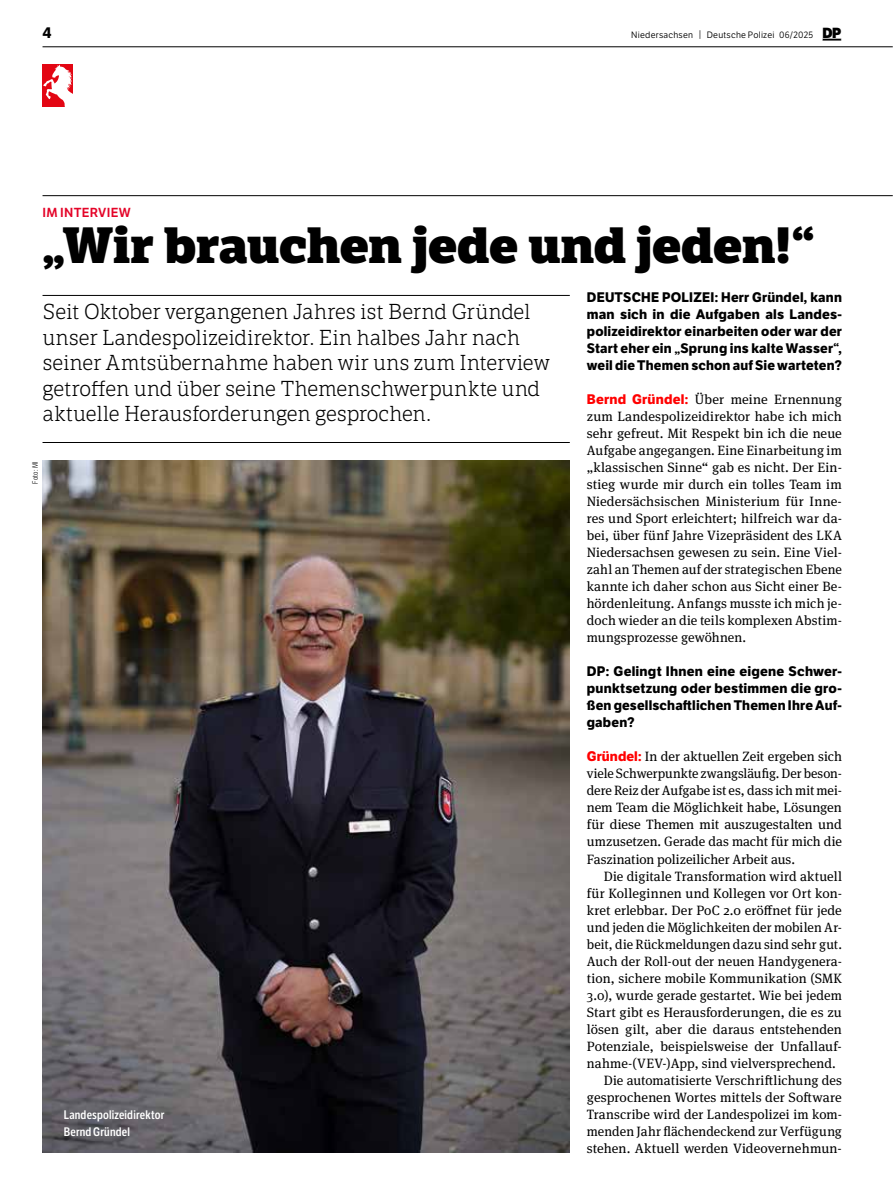
<style>
.page{position:relative;width:893px;height:1191px;background:#fff}
.page>*{position:absolute;margin:0;border:0;box-sizing:border-box;transform-origin:0 0}
.t1{font:800 49.5px "LFT Etica Sheriff";letter-spacing:-.01em;color:#000}
.t2{font:300 21px/25.5px "LFT Etica Sheriff";letter-spacing:-.02em;color:#000}
.t3{font:700 15px "LFT Etica";color:#000}
.t4{font:13.5px/17px "Meta Serif Pro";letter-spacing:.005em;color:#000;text-align:justify}
.t5{font:700 13.5px/17px "LFT Etica";letter-spacing:.015em;color:#000;text-align:justify}
.t6{font:12.75px "LFT Etica SB";letter-spacing:.02em;color:#e40428}
.t7{font:600 12px/17px "LFT Etica Condensed";letter-spacing:.015em;color:#fff}
.t8{font:9px "LFT Etica Bk";letter-spacing:.025em;color:#000}
.t9{font:300 7.5px "LFT Etica Condensed";letter-spacing:.02em;color:#000}
.s1{font-size:9.3px}
.s2{font-family:"LFT Etica XB";font-size:14.25px}
.s3{font-family:"LFT Etica";font-weight:700;color:#f00}
</style>
<div class="page">
<hr style="left:43px;top:195px;width:850px;height:1px;background:#000">
<hr style="left:43px;top:47px;width:850px;height:1px;background:#000">
<svg style="left:822px;top:39px;width:19px;height:2px"></svg>
<div style="left:43px;top:64px;width:30px;height:42px;background:#e30613"></div>
<svg style="left:43px;top:65px;width:30px;height:41px"></svg>
<hr style="left:43px;top:295px;width:527px;height:1px;background:#000">
<hr style="left:43px;top:442px;width:527px;height:1px;background:#000">
<img style="left:43px;top:460px;width:527px;height:692px">
<p class="t3" style="left:43px;top:23px;width:11px">4</p>
<p class="t8" style="left:631px;top:29px;width:212px">Niedersachsen <span class="s1">|</span> Deutsche Polizei 06/2025 <span class="s2">DP</span></p>
<p class="t6" style="left:43px;top:205px;width:90px">IM INTERVIEW</p>
<h1 class="t1" style="left:43px;top:215px;width:773px">„Wir brauchen jede und jeden!“</h1>
<p class="t2" style="left:43px;top:299px;width:509px">Seit Oktober vergangenen Jahres ist Bernd Gründel unser Landespolizeidirektor. Ein halbes Jahr nach seiner Amtsübernahme haben wir uns zum Interview getroffen und über seine Themenschwerpunkte und aktuelle Herausforderungen gesprochen.</p>
<p class="t5" style="left:587px;top:289px;width:257px">DEUTSCHE POLIZEI: Herr Gründel, kann man sich in die Aufgaben als Landes&shy;polizeidirektor einarbeiten oder war der Start eher ein „Sprung ins kalte Wasser“, weil die Themen schon auf Sie warteten?</p>
<p class="t4" style="left:587px;top:390px;width:257px"><span class="s3">Bernd Gründel:</span> Über meine Ernennung zum Landespolizeidirektor habe ich mich sehr gefreut. Mit Respekt bin ich die neue Aufgabe angegangen. Eine Einarbeitung im „klassischen Sinne“ gab es nicht. Der Ein&shy;stieg wurde mir durch ein tolles Team im Niedersächsischen Ministerium für Inne&shy;res und Sport erleichtert; hilfreich war da&shy;bei, über fünf Jahre Vizepräsident des LKA Niedersachsen gewesen zu sein. Eine Viel&shy;zahl an Themen auf der strategischen Ebene kannte ich daher schon aus Sicht einer Be&shy;hördenleitung. Anfangs musste ich mich je&shy;doch wieder an die teils komplexen Abstim&shy;mungsprozesse gewöhnen.</p>
<p class="t5" style="left:587px;top:663px;width:257px">DP: Gelingt Ihnen eine eigene Schwer&shy;punktsetzung oder bestimmen die gro&shy;ßen gesellschaftlichen Themen Ihre Auf&shy;gaben?</p>
<p class="t4" style="left:587px;top:747px;width:257px"><span class="s3">Gründel:</span> In der aktuellen Zeit ergeben sich viele Schwerpunkte zwangsläufig. Der beson&shy;dere Reiz der Aufgabe ist es, dass ich mit mei&shy;nem Team die Möglichkeit habe, Lösungen für diese Themen mit auszugestalten und umzusetzen. Gerade das macht für mich die Faszination polizeilicher Arbeit aus.</p>
<p class="t4" style="left:604px;top:866px;width:240px">Die digitale Transformation wird aktuell</p>
<p class="t4" style="left:587px;top:883px;width:257px">für Kolleginnen und Kollegen vor Ort kon-</p>
<p class="t4" style="left:587px;top:900px;width:257px">kret erlebbar. Der PoC 2.0 eröffnet für jede</p>
<p class="t4" style="left:587px;top:917px;width:257px">und jeden die Möglichkeiten der mobilen Ar-</p>
<p class="t4" style="left:587px;top:934px;width:257px">beit, die Rückmeldungen dazu sind sehr gut.</p>
<p class="t4" style="left:587px;top:951px;width:257px">Auch der Roll-out der neuen Handygenera-</p>
<p class="t4" style="left:587px;top:968px;width:257px">tion, sichere mobile Kommunikation (SMK</p>
<p class="t4" style="left:587px;top:985px;width:257px">3.0), wurde gerade gestartet. Wie bei jedem</p>
<p class="t4" style="left:587px;top:1002px;width:257px">Start gibt es Herausforderungen, die es zu</p>
<p class="t4" style="left:587px;top:1019px;width:257px">lösen gilt, aber die daraus entstehenden</p>
<p class="t4" style="left:587px;top:1036px;width:257px">Potenziale, beispielsweise der Unfallauf-</p>
<p class="t4" style="left:587px;top:1053px;width:251px">nahme-(VEV-)App, sind vielversprechend.</p>
<p class="t4" style="left:604px;top:1070px;width:240px">Die automatisierte Verschriftlichung des</p>
<p class="t4" style="left:587px;top:1087px;width:257px">gesprochenen Wortes mittels der Software</p>
<p class="t4" style="left:587px;top:1104px;width:257px">Transcribe wird der Landespolizei im kom-</p>
<p class="t4" style="left:587px;top:1121px;width:257px">menden Jahr flächendeckend zur Verfügung</p>
<p class="t4" style="left:587px;top:1138px;width:257px">stehen. Aktuell werden Videovernehmun-</p>
<p class="t9" style="left:31px;top:484px;width:24px;rotate:-90deg">Foto: MI</p>
<p class="t7" style="left:64px;top:1106px;width:102px">Landespolizeidirektor<br>Bernd Gründel</p>
</div>
